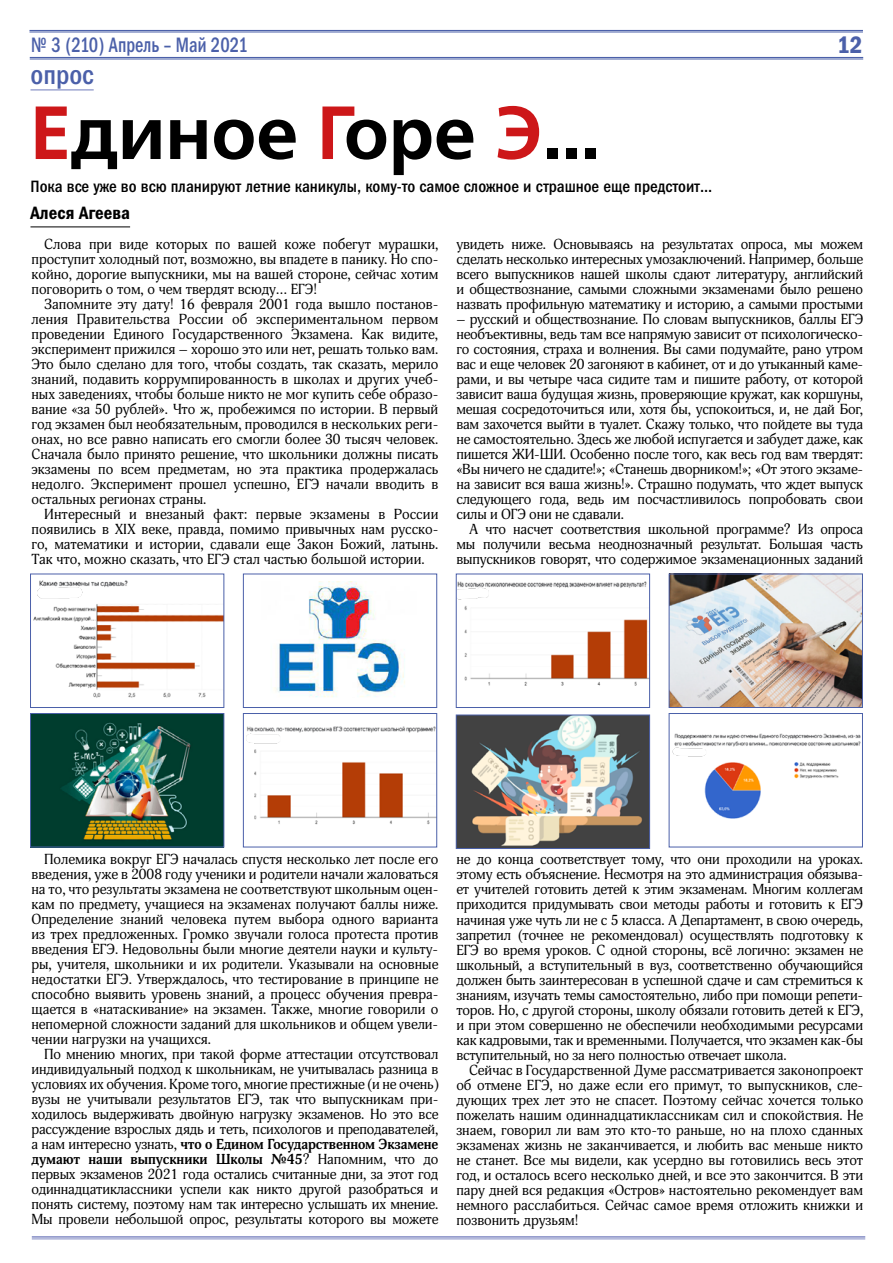
<style>
.page{position:relative;width:893px;height:1263px;background:#fff}
.page>*{position:absolute;margin:0;border:0;box-sizing:border-box;transform-origin:0 0}
.t1{font:600 75px "Free Set";color:#000}
.t2{font:27px "Franklin Gothic Medi Cond ITC";color:#4b60a9}
.t3{font:24px "Franklin Gothic Demi Cond ITC";color:#4b60a9}
.t4{font:21px "Franklin Gothic Medi Cond ITC";color:#4b60a9;scale:.85 1}
.t5{font:18px "Franklin Gothic Demi Cond ITC";color:#000}
.t6{font:16.5px "Franklin Gothic Medi Cond ITC";color:#000}
.t7{font:14.25px/15px "Adonis";letter-spacing:-.01em;color:#000;text-align:justify}
.s1{color:#cd1719}
.s2{font-weight:700}
</style>
<div class="page">
<hr style="left:29px;top:32px;width:834px;height:1px;background:#4b60a9">
<hr style="left:29px;top:30px;width:834px;height:1px;background:#4b60a9">
<hr style="left:30px;top:59px;width:833px;height:1px;background:#4b60a9">
<hr style="left:30px;top:57px;width:833px;height:1px;background:#4b60a9">
<hr style="left:30px;top:90px;width:64px;height:1px;background:#707cbb">
<hr style="left:30px;top:227px;width:100px;height:1px;background:#000">
<img style="left:33px;top:580px;width:189px;height:118px">
<div style="left:30px;top:574px;width:194px;height:134px;border:1px solid #4b60a9"></div>
<img style="left:274px;top:582px;width:131px;height:115px">
<div style="left:243px;top:574px;width:194px;height:134px;border:1px solid #4b60a9"></div>
<img style="left:458px;top:581px;width:190px;height:105px">
<div style="left:456px;top:574px;width:194px;height:134px;border:1px solid #4b60a9"></div>
<img style="left:671px;top:576px;width:190px;height:130px">
<div style="left:669px;top:574px;width:194px;height:134px;border:1px solid #4b60a9"></div>
<img style="left:32px;top:715px;width:190px;height:130px">
<div style="left:30px;top:713px;width:194px;height:134px;border:1px solid #4b60a9"></div>
<img style="left:246px;top:726px;width:189px;height:99px">
<div style="left:243px;top:713px;width:194px;height:134px;border:1px solid #4b60a9"></div>
<img style="left:458px;top:717px;width:190px;height:130px">
<div style="left:456px;top:715px;width:194px;height:134px;border:1px solid #4b60a9"></div>
<img style="left:672px;top:733px;width:189px;height:86px">
<div style="left:669px;top:713px;width:194px;height:134px;border:1px solid #4b60a9"></div>
<hr style="left:32px;top:1236px;width:833px;height:2px;background:#838bc4">
<hr style="left:32px;top:1238px;width:833px;height:1px;background:#838bc4">
<h3 class="t4" style="left:31px;top:33px;width:256px">№ 3 (210) Апрель – Май 2021</h3>
<h3 class="t3" style="left:837px;top:30px;width:27px">12</h3>
<h2 class="t2" style="left:30px;top:59px;width:65px">опрос</h2>
<h1 class="t1" style="left:30px;top:79px;width:571px"><span class="s1">Е</span>диное <span class="s1">Г</span>оре <span class="s1">Э</span>...</h1>
<p class="t6" style="left:30px;top:177px;width:683px">Пока все уже во всю планируют летние каникулы, кому-то самое сложное и страшное еще предстоит...</p>
<p class="t5" style="left:30px;top:202px;width:101px">Алеся Агеева</p>
<p class="t7" style="left:32px;top:237px;width:408px;text-indent:13px">Слова при виде которых по вашей коже побегут мурашки, проступит холодный пот, возможно, вы впадете в панику. Но спо&shy;койно, дорогие выпускники, мы на вашей стороне, сейчас хотим поговорить о том, о чем твердят всюду… ЕГЭ!</p>
<p class="t7" style="left:32px;top:297px;width:409px;text-indent:13px">Запомните эту дату! 16 февраля 2001 года вышло постанов&shy;ления Правительства России об экспериментальном первом проведении Единого Государственного Экзамена. Как видите, эксперимент прижился – хорошо это или нет, решать только вам.<br>Это было сделано для того, чтобы создать, так сказать, мерило знаний, подавить коррумпированность в школах и других учеб&shy;ных заведениях, чтобы больше никто не мог купить себе образо&shy;вание «за 50 рублей». Что ж, пробежимся по истории. В первый год экзамен был необязательным, проводился в нескольких реги&shy;онах, но все равно написать его смогли более 30 тысяч человек.<br>Сначала было принято решение, что школьники должны писать экзамены по всем предметам, но эта практика продержалась недолго. Эксперимент прошел успешно, ЕГЭ начали вводить в остальных регионах страны.</p>
<p class="t7" style="left:32px;top:507px;width:408px;text-indent:13px">Интересный и внезаный факт: первые экзамены в России появились в XIX веке, правда, помимо привычных нам русско&shy;го, математики и истории, сдавали еще Закон Божий, латынь.<br>Так что, можно сказать, что ЕГЭ стал частью большой истории.</p>
<p class="t7" style="left:456px;top:237px;width:408px">увидеть ниже. Основываясь на результатах опроса, мы можем сделать несколько интересных умозаключений. Например, больше всего выпускников нашей школы сдают литературу, английский и обществознание, самыми сложными экзаменами было решено назвать профильную математику и историю, а самыми простыми</p>
<p class="t7" style="left:456px;top:312px;width:408px">– русский и обществознание. По словам выпускников, баллы ЕГЭ необъективны, ведь там все напрямую зависит от психологическо&shy;го состояния, страха и волнения. Вы сами подумайте, рано утром вас и еще человек 20 загоняют в кабинет, от и до утыканный каме&shy;рами, и вы четыре часа сидите там и пишите работу, от которой зависит ваша будущая жизнь, проверяющие кружат, как коршуны, мешая сосредоточиться или, хотя бы, успокоиться, и, не дай Бог, вам захочется выйти в туалет. Скажу только, что пойдете вы туда не самостоятельно. Здесь же любой испугается и забудет даже, как пишется ЖИ-ШИ. Особенно после того, как весь год вам твердят: «Вы ничего не сдадите!»; «Станешь дворником!»; «От этого экзаме&shy;на зависит вся ваша жизнь!». Страшно подумать, что ждет выпуск следующего года, ведь им посчастливилось попробовать свои силы и ОГЭ они не сдавали.</p>
<p class="t7" style="left:456px;top:522px;width:408px;text-indent:13px">А что насчет соответствия школьной программе? Из опроса мы получили весьма неоднозначный результат. Большая часть выпускников говорят, что содержимое экзаменационных заданий</p>
<p class="t7" style="left:32px;top:852px;width:408px;text-indent:13px">Полемика вокруг ЕГЭ началась спустя несколько лет после его введения, уже в 2008 году ученики и родители начали жаловаться на то, что результаты экзамена не соответствуют школьным оцен&shy;кам по предмету, учащиеся на экзаменах получают баллы ниже.<br>Определение знаний человека путем выбора одного варианта из трех предложенных. Громко звучали голоса протеста против введения ЕГЭ. Недовольны были многие деятели науки и культу&shy;ры, учителя, школьники и их родители. Указывали на основные недостатки ЕГЭ. Утверждалось, что тестирование в принципе не способно выявить уровень знаний, а процесс обучения превра&shy;щается в «натаскивание» на экзамен. Также, многие говорили о непомерной сложности заданий для школьников и общем увели&shy;чении нагрузки на учащихся.</p>
<p class="t7" style="left:32px;top:1047px;width:408px;text-indent:13px">По мнению многих, при такой форме аттестации отсутствовал индивидуальный подход к школьникам, не учитывалась разница в условиях их обучения. Кроме того, многие престижные (и не очень) вузы не учитывали результатов ЕГЭ, так что выпускникам при&shy;ходилось выдерживать двойную нагрузку экзаменов. Но это все рассуждение взрослых дядь и теть, психологов и преподавателей, а нам интересно узнать, <span class="s2">что о Едином Государственном Экзамене думают наши выпускники Школы №45</span>? Напомним, что до первых экзаменов 2021 года остались считанные дни, за этот год одиннадцатиклассники успели как никто другой разобраться и понять систему, поэтому нам так интересно услышать их мнение.<br>Мы провели небольшой опрос, результаты которого вы можете</p>
<p class="t7" style="left:456px;top:852px;width:408px">не до конца соответствует тому, что они проходили на уроках. этому есть объяснение. Несмотря на это администрация обязыва&shy;ет учителей готовить детей к этим экзаменам. Многим коллегам приходится придумывать свои методы работы и готовить к ЕГЭ начиная уже чуть ли не с 5 класса. А Департамент, в свою очередь, запретил (точнее не рекомендовал) осуществлять подготовку к ЕГЭ во время уроков. С одной стороны, всё логично: экзамен не школьный, а вступительный в вуз, соответственно обучающийся должен быть заинтересован в успешной сдаче и сам стремиться к знаниям, изучать темы самостоятельно, либо при помощи репети&shy;торов. Но, с другой стороны, школу обязали готовить детей к ЕГЭ, и при этом совершенно не обеспечили необходимыми ресурсами как кадровыми, так и временными. Получается, что экзамен как-бы вступительный, но за него полностью отвечает школа.</p>
<p class="t7" style="left:456px;top:1062px;width:408px;text-indent:13px">Сейчас в Государственной Думе рассматривается законопроект об отмене ЕГЭ, но даже если его примут, то выпускников, сле&shy;дующих трех лет это не спасет. Поэтому сейчас хочется только пожелать нашим одиннадцатиклассникам сил и спокойствия. Не знаем, говорил ли вам это кто-то раньше, но на плохо сданных экзаменах жизнь не заканчивается, и любить вас меньше никто не станет. Все мы видели, как усердно вы готовились весь этот год, и осталось всего несколько дней, и все это закончится. В эти пару дней вся редакция «Остров» настоятельно рекомендует вам немного расслабиться. Сейчас самое время отложить книжки и позвонить друзьям!</p>
</div>
